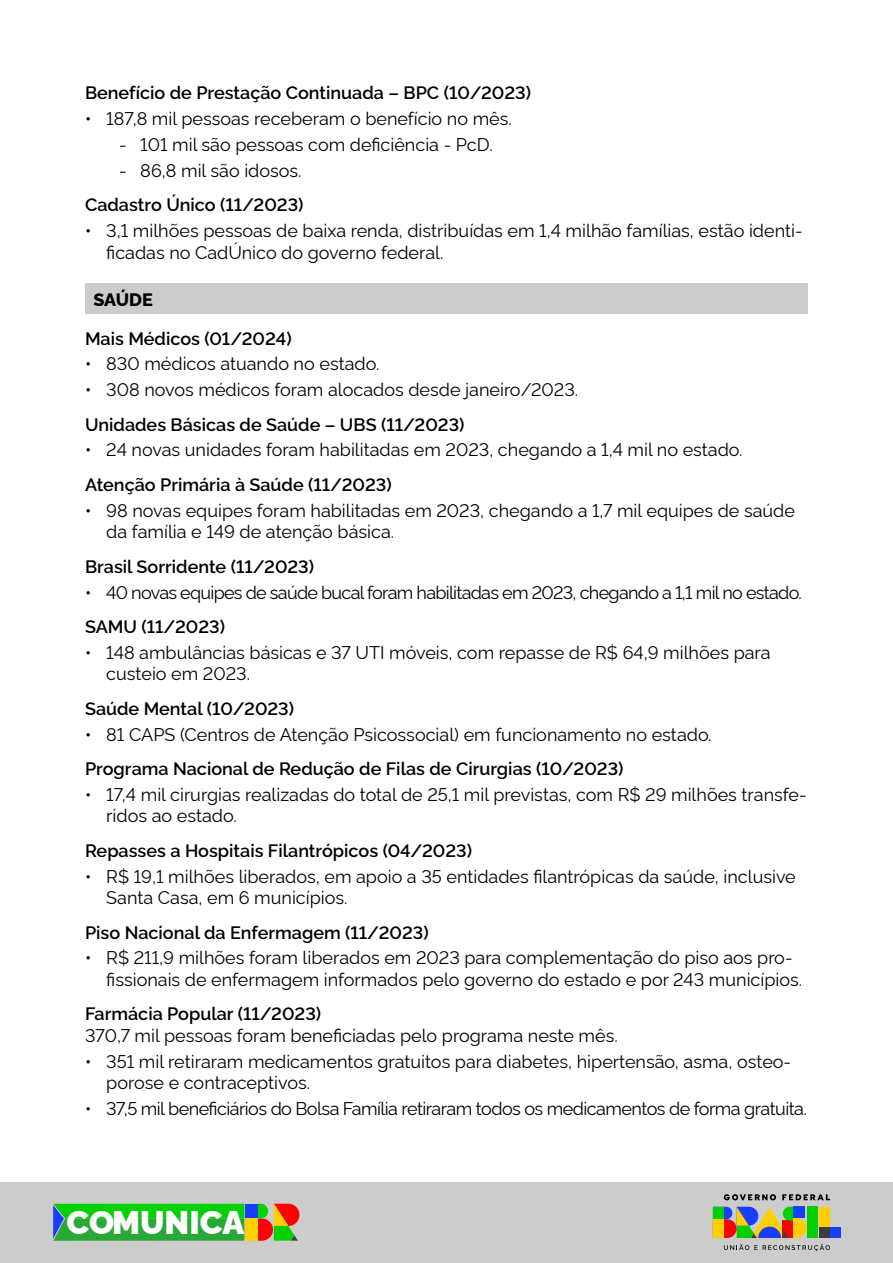
<style>
.page{position:relative;width:893px;height:1263px;background:#fff}
.page>*{position:absolute;margin:0;border:0;box-sizing:border-box;transform-origin:0 0}
.t1{font:900 32.85px "Rawline";color:#fff}
.t2{font:18px/21.6px "Rawline";color:#000}
.t3{font:600 18px "Rawline";color:#000}
.t4{font:18px "Rawline";letter-spacing:-.03em;color:#000}
.t5{font:18px "Rawline";letter-spacing:-.04em;color:#000}
.t6{font:800 18px "Rawline";letter-spacing:-.01em;color:#000}
</style>
<div class="page">
<div style="left:0;top:1182px;width:893px;height:81px;background:#ccc"></div>
<svg style="left:724px;top:1244px;width:106px;height:7px"></svg>
<div style="left:819px;top:1207px;width:11px;height:20px;background:#ffcf00"></div>
<div style="left:830px;top:1227px;width:11px;height:11px;background:#173dff"></div>
<div style="left:819px;top:1227px;width:11px;height:11px;background:#3d3d3d"></div>
<div style="left:807px;top:1207px;width:10px;height:31px;background:#00cf00"></div>
<svg style="left:713px;top:1207px;width:94px;height:31px;background:#979060"></svg>
<svg style="left:724px;top:1194px;width:52px;height:6px"></svg>
<svg style="left:782px;top:1194px;width:48px;height:6px"></svg>
<div style="left:245px;top:1204px;width:13px;height:14px;background:#173dff"></div>
<div style="left:245px;top:1218px;width:13px;height:23px;background:#ffd100"></div>
<svg style="left:53px;top:1204px;width:191px;height:37px;background:#1cb52b"></svg>
<svg style="left:258px;top:1204px;width:41px;height:37px"></svg>
<div style="left:85px;top:283px;width:723px;height:31px;background:#ccc"></div>
<p class="t3" style="left:85px;top:79px;width:448px">Benefício de Prestação Continuada – BPC (10/2023)</p>
<p class="t2" style="left:85px;top:106px;width:428px">• 187,8 mil pessoas receberam o benefício no mês.</p>
<p class="t2" style="left:119px;top:132px;width:375px">- 101 mil são pessoas com deficiência - PcD.</p>
<p class="t2" style="left:119px;top:158px;width:184px">- 86,8 mil são idosos.</p>
<p class="t3" style="left:85px;top:191px;width:220px">Cadastro Único (11/2023)</p>
<p class="t2" style="left:106px;top:218px;width:698px;text-indent:-21px">• 3,1 milhões pessoas de baixa renda, distribuídas em 1,4 milhão famílias, estão identi&shy;ficadas no CadÚnico do governo federal.</p>
<p class="t6" style="left:94px;top:286px;width:61px">SAÚDE</p>
<p class="t3" style="left:85px;top:324px;width:208px">Mais Médicos (01/2024)</p>
<p class="t2" style="left:85px;top:351px;width:296px">• 830 médicos atuando no estado.</p>
<p class="t2" style="left:85px;top:377px;width:495px">• 308 novos médicos foram alocados desde janeiro/2023.</p>
<p class="t3" style="left:85px;top:410px;width:381px">Unidades Básicas de Saúde – UBS (11/2023)</p>
<p class="t2" style="left:85px;top:437px;width:659px">• 24 novas unidades foram habilitadas em 2023, chegando a 1,4 mil no estado.</p>
<p class="t3" style="left:85px;top:470px;width:308px">Atenção Primária à Saúde (11/2023)</p>
<p class="t2" style="left:106px;top:498px;width:690px;text-indent:-21px">• 98 novas equipes foram habilitadas em 2023, chegando a 1,7 mil equipes de saúde da família e 149 de atenção básica.</p>
<p class="t3" style="left:85px;top:552px;width:231px">Brasil Sorridente (11/2023)</p>
<p class="t5" style="left:85px;top:578px;width:718px">• 40 novas equipes de saúde bucal foram habilitadas em 2023, chegando a 1,1 mil no estado.</p>
<p class="t3" style="left:85px;top:612px;width:141px">SAMU (11/2023)</p>
<p class="t2" style="left:106px;top:640px;width:666px;text-indent:-21px">• 148 ambulâncias básicas e 37 UTI móveis, com repasse de R$ 64,9 milhões para custeio em 2023.</p>
<p class="t3" style="left:85px;top:694px;width:211px">Saúde Mental (10/2023)</p>
<p class="t2" style="left:85px;top:721px;width:628px">• 81 CAPS (Centros de Atenção Psicossocial) em funcionamento no estado.</p>
<p class="t3" style="left:85px;top:754px;width:540px">Programa Nacional de Redução de Filas de Cirurgias (10/2023)</p>
<p class="t2" style="left:106px;top:782px;width:702px;text-indent:-21px">• 17,4 mil cirurgias realizadas do total de 25,1 mil previstas, com R$ 29 milhões transfe&shy;ridos ao estado.</p>
<p class="t3" style="left:85px;top:836px;width:388px">Repasses a Hospitais Filantrópicos (04/2023)</p>
<p class="t2" style="left:106px;top:863px;width:691px;text-indent:-21px">• R$ 19,1 milhões liberados, em apoio a 35 entidades filantrópicas da saúde, inclusive<br>Santa Casa, em 6 municípios.</p>
<p class="t3" style="left:85px;top:918px;width:345px">Piso Nacional da Enfermagem (11/2023)</p>
<p class="t2" style="left:106px;top:945px;width:697px;text-indent:-21px">• R$ 211,9 milhões foram liberados em 2023 para complementação do piso aos pro&shy;fissionais de enfermagem informados pelo governo do estado e por 243 municípios.</p>
<p class="t3" style="left:85px;top:1000px;width:238px">Farmácia Popular (11/2023)</p>
<p class="t2" style="left:85px;top:1023px;width:534px">370,7 mil pessoas foram beneficiadas pelo programa neste mês.</p>
<p class="t2" style="left:106px;top:1049px;width:686px;text-indent:-21px">• 351 mil retiraram medicamentos gratuitos para diabetes, hipertensão, asma, osteo&shy;porose e contraceptivos.</p>
<p class="t4" style="left:85px;top:1095px;width:723px">• 37,5 mil beneficiários do Bolsa Família retiraram todos os medicamentos de forma gratuita.</p>
<h1 class="t1" style="left:67px;top:1197px;width:179px">COMUNICA</h1>
</div>
